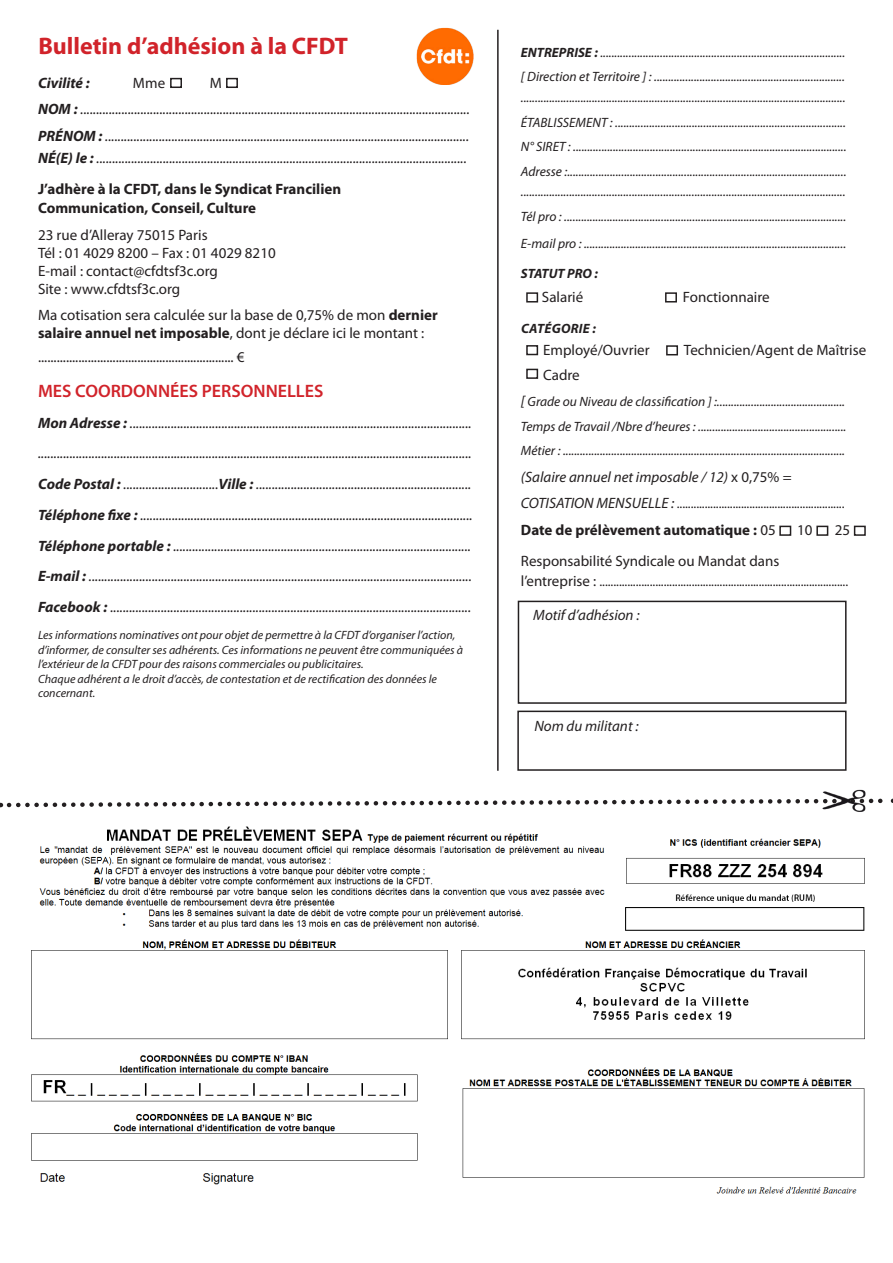
<style>
.page{position:relative;width:893px;height:1263px;background:#fff}
.page>*{position:absolute;margin:0;border:0;box-sizing:border-box;transform-origin:0 0}
.t1{font:700 24px "Myriad Pro";color:#d1232a}
.t2{font:600 18px "Myriad Pro";color:#d1232a}
.t3{font:italic 15px/30.8px "Myriad Pro";color:#231f20}
.t4{font:15px/18px "Myriad Pro";color:#231f20}
.t5{font:700 15px "Myriad Pro";color:#231f20}
.t6{font:italic 700 15px "Myriad Pro";color:#231f20}
.t7{font:italic 13.5px/24.8px "Myriad Pro";color:#231f20}
.t8{font:13.5px "Myriad Pro";color:#231f20}
.t9{font:italic 700 13.5px "Myriad Pro";letter-spacing:.005em;color:#231f20}
.t10{font:italic 12px/14.4px "Myriad Pro";color:#231f20}
.s1{font-style:normal}
.s2{font-weight:700}
.s3{font-weight:700;font-style:normal}
.s4{font-size:15px}
.s5{font-style:italic;font-size:15px}
.s6{font-weight:400}
</style>
<div class="page">
<div style="left:518px;top:601px;width:328px;height:103px;border:2px solid #231f20"></div>
<div style="left:517px;top:711px;width:329px;height:60px;border:2px solid #231f20"></div>
<svg style="left:0;top:798px;width:893px;height:10px"></svg>
<img style="left:807px;top:768px;width:74px;height:44px">
<img style="left:417px;top:27px;width:56px;height:58px">
<hr style="left:497px;top:30px;width:2px;height:741px;background:#231f20">
<img style="left:31px;top:826px;width:834px;height:368px">
<div style="left:170px;top:78px;width:12px;height:10px;border:2px solid #231f20"></div>
<div style="left:526px;top:292px;width:12px;height:10px;border:2px solid #231f20"></div>
<div style="left:526px;top:369px;width:12px;height:10px;border:2px solid #231f20"></div>
<div style="left:526px;top:345px;width:12px;height:10px;border:2px solid #231f20"></div>
<div style="left:666px;top:345px;width:12px;height:10px;border:2px solid #231f20"></div>
<div style="left:665px;top:292px;width:12px;height:10px;border:2px solid #231f20"></div>
<div style="left:779px;top:526px;width:12px;height:10px;border:2px solid #231f20"></div>
<div style="left:816px;top:526px;width:12px;height:10px;border:2px solid #231f20"></div>
<div style="left:854px;top:526px;width:12px;height:10px;border:2px solid #231f20"></div>
<div style="left:226px;top:78px;width:12px;height:10px;border:2px solid #231f20"></div>
<h1 class="t1" style="left:38px;top:30px;width:311px">Bulletin d’adhésion à la CFDT</h1>
<p class="t6" style="left:38px;top:73px;width:53px">Civilité :</p>
<p class="t4" style="left:133px;top:73px;width:34px">Mme</p>
<p class="t3" style="left:38px;top:69px;width:433px;line-height:26.5px;text-indent:172px"><span class="s1">M<br></span><span class="s2">NOM :</span> ...........................................................................................................................<br><span class="s2">PRÉNOM :</span> ...................................................................................................................</p>
<p class="t3" style="left:38px;top:142px;width:430px"><span class="s2">NÉ(E) le :</span> .....................................................................................................................<br><span class="s3">J’adhère à la CFDT, dans le Syndicat Francilien</span></p>
<p class="t5" style="left:38px;top:199px;width:220px">Communication, Conseil, Culture</p>
<p class="t4" style="left:38px;top:226px;width:239px">23 rue d’Alleray 75015 Paris<br>Tél : 01 4029 8200 – Fax : 01 4029 8210<br>E-mail : contact@cfdtsf3c.org<br>Site : www.cfdtsf3c.org</p>
<p class="t4" style="left:38px;top:306px;width:401px">Ma cotisation sera calculée sur la base de 0,75% de mon <span class="s2">dernier salaire annuel net imposable</span>, dont je déclare ici le montant :</p>
<p class="t4" style="left:38px;top:348px;width:208px">............................................................... €</p>
<p class="t2" style="left:38px;top:379px;width:287px">MES COORDONNÉES PERSONNELLES</p>
<p class="t3" style="left:38px;top:407px;width:436px;text-align:justify"><span class="s2">Mon Adresse :</span> ............................................................................................................ .........................................................................................................................................<br><span class="s2">Code Postal :</span> ..............................<span class="s2">Ville :</span> ....................................................................<br><span class="s2">Téléphone fixe :</span> .........................................................................................................<br><span class="s2">Téléphone portable :</span> ..............................................................................................<br><span class="s2">E-mail :</span> .........................................................................................................................<br><span class="s2">Facebook :</span> ..................................................................................................................</p>
<p class="t10" style="left:38px;top:628px;width:427px">Les informations nominatives ont pour objet de permettre à la CFDT d’organiser l’action, d’informer, de consulter ses adhérents. Ces informations ne peuvent être communiquées à l’extérieur de la CFDT pour des raisons commerciales ou publicitaires.<br>Chaque adhérent a le droit d’accès, de contestation et de rectification des données le concernant.</p>
<p class="t7" style="left:521px;top:40px;width:326px"><span class="s2">ENTREPRISE :</span> ...................................................................................... [ Direction et Territoire ] : ...................................................................</p>
<p class="t7" style="left:521px;top:85px;width:327px;text-align:justify">..................................................................................................................<br>ÉTABLISSEMENT : .................................................................................<br>N° SIRET : ................................................................................................<br>Adresse :..................................................................................................</p>
<p class="t7" style="left:521px;top:179px;width:327px">..................................................................................................................<br>Tél pro : ...................................................................................................</p>
<p class="t7" style="left:521px;top:230px;width:327px">E-mail pro : ............................................................................................</p>
<p class="t9" style="left:521px;top:265px;width:79px">STATUT PRO :</p>
<p class="t4" style="left:542px;top:288px;width:43px">Salarié</p>
<p class="t4" style="left:683px;top:288px;width:88px">Fonctionnaire</p>
<p class="t9" style="left:521px;top:320px;width:76px">CATéGORIE :</p>
<p class="t4" style="left:543px;top:341px;width:108px">Employé/Ouvrier</p>
<p class="t4" style="left:684px;top:341px;width:184px">Technicien/Agent de Maîtrise</p>
<p class="t4" style="left:543px;top:365px;width:38px">Cadre</p>
<p class="t7" style="left:521px;top:389px;width:327px;text-align:justify"><span class="s4">[</span> Grade ou Niveau de classification ] :.............................................<br>Temps de Travail /Nbre d’heures : ....................................................<br>Métier : ...................................................................................................</p>
<p class="t3" style="left:521px;top:461px;width:272px">(Salaire annuel net imposable / 12) <span class="s1">x 0,75% =</span></p>
<p class="t8" style="left:521px;top:496px;width:325px"><span class="s5">COTISATION MENSUELLE :</span> ............................................................</p>
<p class="t5" style="left:521px;top:520px;width:256px">Date de prélèvement automatique : <span class="s6">05</span></p>
<p class="t4" style="left:797px;top:521px;width:17px">10</p>
<p class="t4" style="left:835px;top:521px;width:17px">25</p>
<p class="t4" style="left:521px;top:551px;width:260px">Responsabilité Syndicale ou Mandat dans</p>
<p class="t8" style="left:521px;top:573px;width:329px"><span class="s4">l’entreprise :</span> .........................................................................................</p>
<p class="t3" style="left:533px;top:600px;width:108px">Motif d’adhésion :</p>
<p class="t3" style="left:534px;top:710px;width:106px">Nom du militant :</p>
</div>
